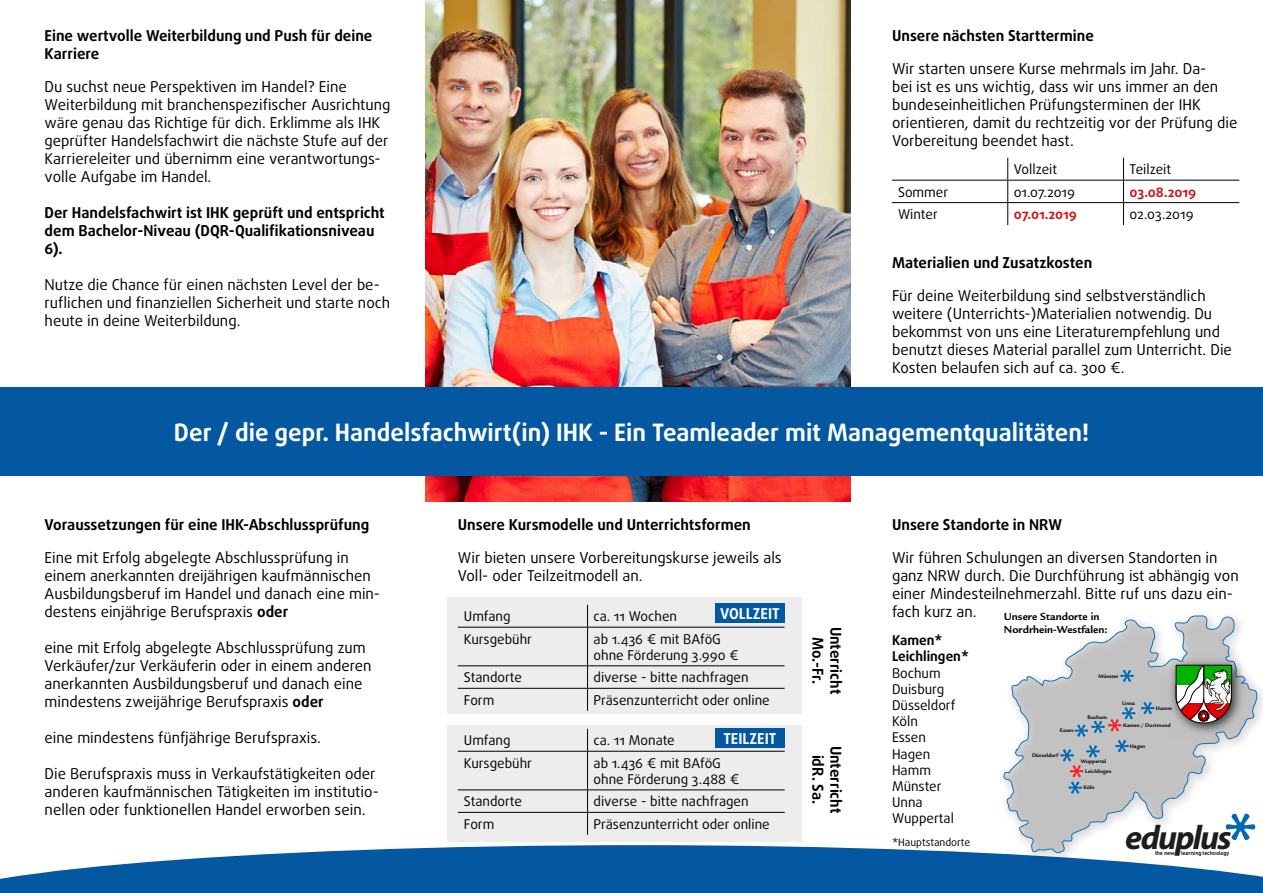
<style>
.page{position:relative;width:1263px;height:893px;background:#fff}
.page>*{position:absolute;margin:0;border:0;box-sizing:border-box;transform-origin:0 0}
.t1{font:italic 700 34.05px "Myriad Pro";letter-spacing:-.05em;color:#1d1d1b}
.t2{font:700 24px "Daxline Pro";color:#fff}
.t3{font:15px/18px "Daxline Pro";color:#000}
.t4{font:700 15px/18px "Daxline Pro";color:#000}
.t5{font:700 15px "Daxline Pro";color:#fff}
.t6{font:13.5px/16.2px "Daxline Pro";color:#000}
.t7{font:700 13.5px "Daxline Pro";color:#cd171a}
.t8{font:700 13.5px/16.2px "Daxline Pro";color:#000}
.t9{font:700 11.25px/13.5px "Legacy Sans Std";color:#000}
.t10{font:10.5px "Daxline Pro";color:#000}
.t11{font:700 5.7px "DIN Pro";letter-spacing:-.03em;color:#1d1d1b}
.t12{font:700 5.55px "Legacy Sans Std";color:#000}
.s1{font-weight:700}
</style>
<div class="page">
<img style="left:425px;top:0;width:425px;height:502px">
<div style="left:0;top:387px;width:1263px;height:89px;background:#0358a1"></div>
<svg style="left:0;top:845px;width:1263px;height:48px;background:#266fae"></svg>
<img style="left:993px;top:614px;width:270px;height:255px">
<svg style="left:1002px;top:615px;width:255px;height:238px"></svg>
<svg style="left:1226px;top:813px;width:29px;height:27px"></svg>
<img style="left:1165px;top:653px;width:83px;height:86px">
<svg style="left:1175px;top:665px;width:57px;height:58px"></svg>
<svg style="left:1120px;top:670px;width:14px;height:12px"></svg>
<svg style="left:1141px;top:702px;width:13px;height:12px"></svg>
<svg style="left:1060px;top:707px;width:75px;height:87px;background:#b4b7bd"></svg>
<div style="left:447px;top:597px;width:354px;height:117px;background:#ededed"></div>
<div style="left:447px;top:725px;width:354px;height:117px;background:#ededed"></div>
<hr style="left:892px;top:180px;width:116px;height:1px;background:#000">
<hr style="left:1008px;top:180px;width:115px;height:1px;background:#000">
<hr style="left:1123px;top:180px;width:116px;height:1px;background:#000">
<hr style="left:892px;top:202px;width:116px;height:1px;background:#000">
<hr style="left:1008px;top:202px;width:115px;height:1px;background:#000">
<svg style="left:1007px;top:158px;width:1px;height:67px"></svg>
<hr style="left:1123px;top:202px;width:116px;height:1px;background:#000">
<svg style="left:1123px;top:158px;width:1px;height:67px"></svg>
<svg style="left:587px;top:605px;width:1px;height:22px"></svg>
<hr style="left:458px;top:627px;width:129px;height:1px;background:#000">
<hr style="left:587px;top:627px;width:197px;height:1px;background:#000">
<hr style="left:587px;top:627px;width:1px;height:38px;background:#000">
<hr style="left:458px;top:665px;width:129px;height:1px;background:#000">
<hr style="left:587px;top:665px;width:197px;height:1px;background:#000">
<hr style="left:458px;top:688px;width:129px;height:1px;background:#000">
<hr style="left:587px;top:688px;width:197px;height:1px;background:#000">
<svg style="left:587px;top:666px;width:1px;height:45px"></svg>
<svg style="left:587px;top:729px;width:1px;height:22px"></svg>
<hr style="left:458px;top:751px;width:129px;height:1px;background:#000">
<hr style="left:587px;top:751px;width:198px;height:1px;background:#000">
<hr style="left:587px;top:752px;width:1px;height:37px;background:#000">
<hr style="left:458px;top:789px;width:129px;height:1px;background:#000">
<hr style="left:587px;top:789px;width:198px;height:1px;background:#000">
<hr style="left:458px;top:812px;width:129px;height:1px;background:#000">
<hr style="left:587px;top:812px;width:198px;height:1px;background:#000">
<svg style="left:587px;top:790px;width:1px;height:45px"></svg>
<div style="left:715px;top:604px;width:70px;height:19px;background:#0358a1"></div>
<div style="left:715px;top:728px;width:70px;height:19px;background:#0358a1"></div>
<p class="t4" style="left:45px;top:26px;width:329px">Eine wertvolle Weiterbildung und Push für deine<br>Karriere</p>
<p class="t3" style="left:45px;top:77px;width:347px">Du suchst neue Perspektiven im Handel? Eine Weiterbildung mit branchenspezifischer Ausrichtung wäre genau das Richtige für dich. Erklimme als IHK geprüfter Handelsfachwirt die nächste Stufe auf der Karriereleiter und übernimm eine verantwortungs&shy;volle Aufgabe im Handel.</p>
<p class="t4" style="left:45px;top:203px;width:342px">Der Handelsfachwirt ist IHK geprüft und entspricht dem Bachelor-Niveau (DQR-Qualifikationsniveau<br>6).</p>
<p class="t3" style="left:45px;top:275px;width:347px">Nutze die Chance für einen nächsten Level der be&shy;ruflichen und finanziellen Sicherheit und starte noch heute in deine Weiterbildung.</p>
<p class="t4" style="left:892px;top:26px;width:203px">Unsere nächsten Starttermine</p>
<p class="t3" style="left:892px;top:59px;width:347px">Wir starten unsere Kurse mehrmals im Jahr. Da-<br>bei ist es uns wichtig, dass wir uns immer an den bundeseinheitlichen Prüfungsterminen der IHK orientieren, damit du rechtzeitig vor der Prüfung die Vorbereitung beendet hast.</p>
<p class="t6" style="left:1014px;top:161px;width:45px">Vollzeit</p>
<p class="t6" style="left:1129px;top:161px;width:43px">Teilzeit</p>
<p class="t6" style="left:898px;top:184px;width:52px">Sommer</p>
<p class="t6" style="left:1014px;top:184px;width:63px">01.07.2019</p>
<p class="t7" style="left:1129px;top:183px;width:68px">03.08.2019</p>
<p class="t6" style="left:898px;top:206px;width:41px">Winter</p>
<p class="t7" style="left:1014px;top:205px;width:65px">07.01.2019</p>
<p class="t6" style="left:1129px;top:206px;width:66px">02.03.2019</p>
<p class="t4" style="left:892px;top:254px;width:202px">Materialien und Zusatzkosten</p>
<p class="t3" style="left:892px;top:287px;width:341px">Für deine Weiterbildung sind selbstverständlich weitere (Unterrichts-)Materialien notwendig. Du bekommst von uns eine Literaturempfehlung und benutzt dieses Material parallel zum Unterricht. Die Kosten belaufen sich auf ca. 300 €.</p>
<h2 class="t2" style="left:174px;top:416px;width:917px">Der / die gepr. Handelsfachwirt(in) IHK - Ein Teamleader mit Managementqualitäten!</h2>
<p class="t4" style="left:45px;top:515px;width:326px">Voraussetzungen für eine IHK-Abschlussprüfung</p>
<p class="t3" style="left:45px;top:548px;width:337px">Eine mit Erfolg abgelegte Abschlussprüfung in einem anerkannten dreijährigen kaufmännischen Ausbildungsberuf im Handel und danach eine min&shy;destens einjährige Berufspraxis <span class="s1">oder</span></p>
<p class="t3" style="left:45px;top:638px;width:328px">eine mit Erfolg abgelegte Abschlussprüfung zum Verkäufer/zur Verkäuferin oder in einem anderen anerkannten Ausbildungsberuf und danach eine mindestens zweijährige Berufspraxis <span class="s1">oder</span></p>
<p class="t3" style="left:45px;top:728px;width:278px">eine mindestens fünfjährige Berufspraxis.</p>
<p class="t3" style="left:45px;top:764px;width:336px">Die Berufspraxis muss in Verkaufstätigkeiten oder anderen kaufmännischen Tätigkeiten im institutio&shy;nellen oder funktionellen Handel erworben sein.</p>
<p class="t4" style="left:458px;top:515px;width:294px">Unsere Kursmodelle und Unterrichtsformen</p>
<p class="t3" style="left:458px;top:548px;width:325px">Wir bieten unsere Vorbereitungskurse jeweils als<br>Voll- oder Teilzeitmodell an.</p>
<p class="t6" style="left:464px;top:608px;width:48px">Umfang</p>
<p class="t6" style="left:593px;top:608px;width:85px">ca. 11 Wochen</p>
<p class="t6" style="left:464px;top:631px;width:70px">Kursgebühr</p>
<p class="t6" style="left:593px;top:631px;width:147px">ab 1.436 € mit BAföG ohne Förderung 3.990 €</p>
<p class="t6" style="left:464px;top:669px;width:60px">Standorte</p>
<p class="t6" style="left:593px;top:669px;width:157px">diverse - bitte nachfragen</p>
<p class="t6" style="left:464px;top:692px;width:32px">Form</p>
<p class="t6" style="left:593px;top:692px;width:178px">Präsenzunterricht oder online</p>
<p class="t6" style="left:464px;top:732px;width:48px">Umfang</p>
<p class="t6" style="left:593px;top:732px;width:83px">ca. 11 Monate</p>
<p class="t6" style="left:464px;top:755px;width:70px">Kursgebühr</p>
<p class="t6" style="left:593px;top:755px;width:147px">ab 1.436 € mit BAföG ohne Förderung 3.488 €</p>
<p class="t6" style="left:464px;top:794px;width:60px">Standorte</p>
<p class="t6" style="left:593px;top:794px;width:157px">diverse - bitte nachfragen</p>
<p class="t6" style="left:464px;top:816px;width:32px">Form</p>
<p class="t6" style="left:593px;top:816px;width:178px">Präsenzunterricht oder online</p>
<p class="t5" style="left:720px;top:604px;width:61px">VOLLZEIT</p>
<p class="t5" style="left:723px;top:728px;width:55px">TEILZEIT</p>
<p class="t4" style="left:845px;top:626px;width:69px;text-align:center;rotate:90deg">Unterricht<br>Mo.-Fr.</p>
<p class="t4" style="left:845px;top:746px;width:69px;text-align:center;rotate:90deg">Unterricht idR. Sa.</p>
<p class="t4" style="left:892px;top:515px;width:172px">Unsere Standorte in NRW</p>
<p class="t3" style="left:892px;top:548px;width:348px">Wir führen Schulungen an diversen Standorten in ganz NRW durch. Die Durchführung ist abhängig von einer Mindesteilnehmerzahl. Bitte ruf uns dazu ein&shy;fach kurz an.</p>
<p class="t9" style="left:1004px;top:610px;width:105px">Unsere Standorte in<br>Nordrhein-Westfalen:</p>
<p class="t8" style="left:892px;top:632px;width:78px">Kamen*<br>Leichlingen*</p>
<p class="t6" style="left:892px;top:665px;width:65px">Bochum<br>Duisburg<br>Düsseldorf<br>Köln<br>Essen<br>Hagen<br>Hamm<br>Münster<br>Unna<br>Wuppertal</p>
<p class="t10" style="left:892px;top:835px;width:80px">*Hauptstandorte</p>
<p class="t12" style="left:1098px;top:673px;width:22px">Münster</p>
<p class="t12" style="left:1122px;top:700px;width:14px">Unna</p>
<p class="t12" style="left:1156px;top:705px;width:18px">Hamm</p>
<p class="t12" style="left:1087px;top:714px;width:21px">Bochum</p>
<p class="t12" style="left:1123px;top:722px;width:49px">Kamen / Dortmund</p>
<p class="t12" style="left:1060px;top:727px;width:15px">Essen</p>
<p class="t12" style="left:1130px;top:743px;width:17px">Hagen</p>
<p class="t12" style="left:1032px;top:752px;width:28px">Düsseldorf</p>
<p class="t12" style="left:1081px;top:758px;width:27px">Wuppertal</p>
<p class="t12" style="left:1085px;top:768px;width:28px">Leichlingen</p>
<p class="t12" style="left:1083px;top:784px;width:12px">Köln</p>
<h1 class="t1" style="left:1125px;top:815px;width:108px">eduplus</h1>
<p class="t11" style="left:1155px;top:849px;width:76px">the new learning technology</p>
</div>
